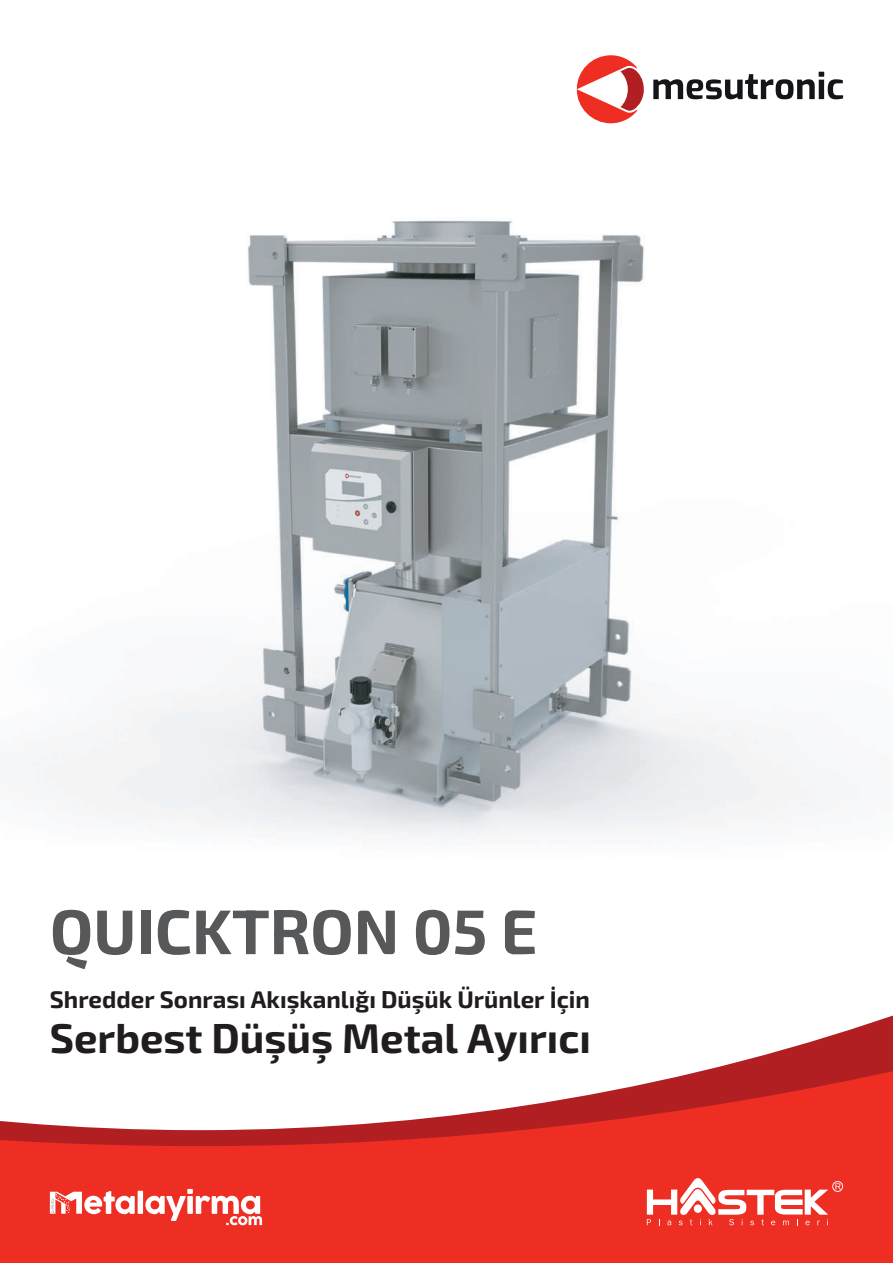
<style>
.page{position:relative;width:893px;height:1263px;background:#fff}
.page>*{position:absolute;margin:0;border:0;box-sizing:border-box;transform-origin:0 0}
.t1{font:700 63px "Exo 2";color:#57585a}
.t2{font:700 41.55px "Exo 2";color:#211d1e}
.t3{font:700 24px "Exo 2";color:#211d1e}
</style>
<div class="page">
<img style="left:31px;top:220px;width:788px;height:617px">
<div style="left:0;top:1146px;width:893px;height:117px;background:#ee2e22"></div>
<svg style="left:0;top:1015px;width:893px;height:131px"></svg>
<svg style="left:577px;top:55px;width:67px;height:68px"></svg>
<svg style="left:653px;top:72px;width:190px;height:27px"></svg>
<svg style="left:647px;top:1178px;width:196px;height:47px"></svg>
<svg style="left:50px;top:1189px;width:212px;height:36px"></svg>
<h1 class="t1" style="left:50px;top:888px;width:489px">QUICKTRON 05 E</h1>
<p class="t3" style="left:50px;top:983px;width:542px">Shredder Sonrası Akışkanlığı Düşük Ürünler İçin</p>
<h2 class="t2" style="left:50px;top:1009px;width:543px">Serbest Düşüş Metal Ayırıcı</h2>
</div>
